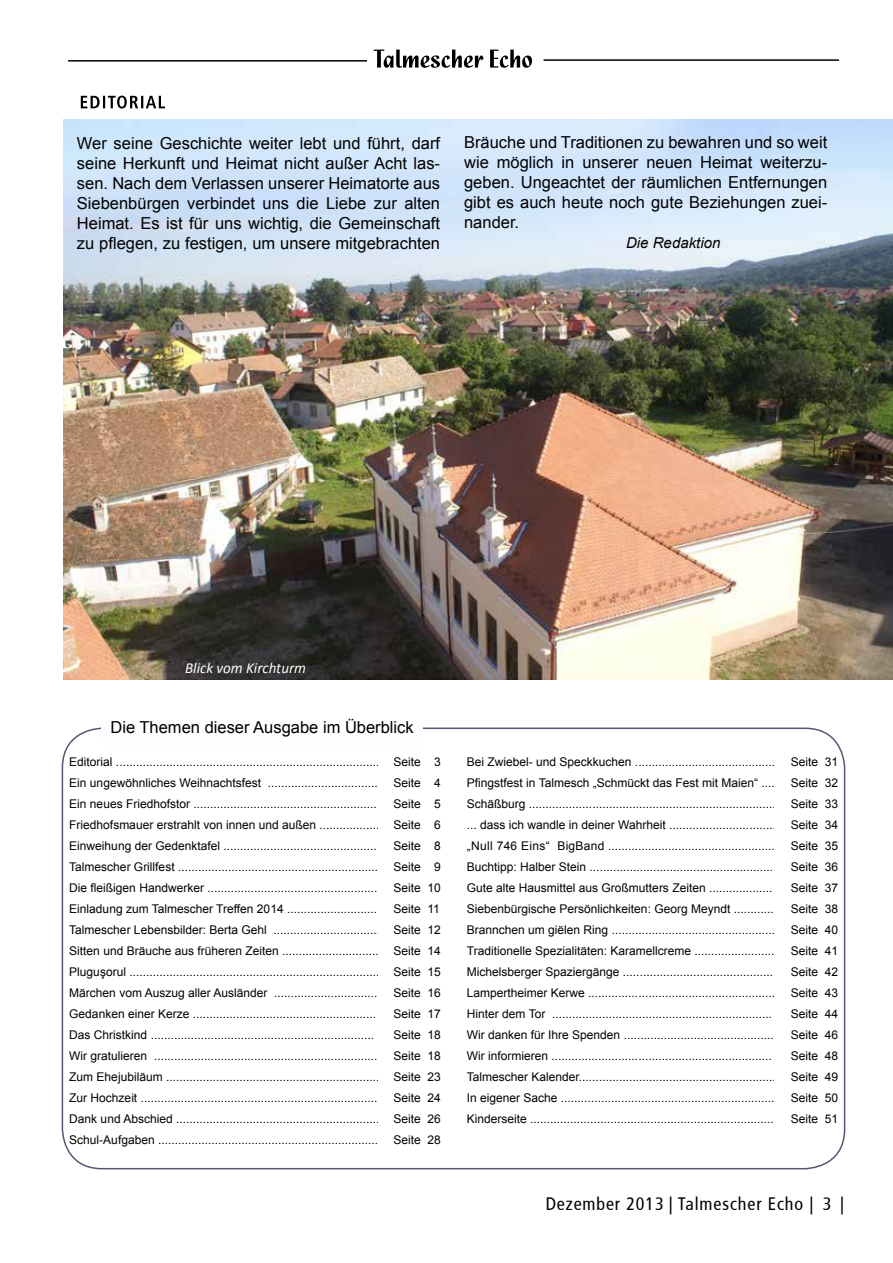
<style>
.page{position:relative;width:893px;height:1263px;background:#fff}
.page>*{position:absolute;margin:0;border:0;box-sizing:border-box;transform-origin:0 0}
.t1{font:condensed 18px "Frutiger";letter-spacing:.05em;color:#000}
.t2{font:16.5px/20px "Arial";color:#000101;text-align:justify}
.t3{font:16.5px "Arial";color:#000}
.t4{font:italic 15.3px "Calibri";color:#fff}
.t5{font:italic 15px "Arial";color:#000101}
.t6{font:12px/21px "Arial";color:#000101;text-align:justify}
.t7{font:12px/21px "Arial";color:#000;text-align:justify}
.t8{font:12px "Arial";letter-spacing:.025em;color:#000101}
.s1{color:#000}
.s2{color:#050509}
</style>
<div class="page">
<hr style="left:68px;top:60px;width:299px;height:2px;background:#000">
<hr style="left:544px;top:59px;width:295px;height:2px;background:#000">
<svg style="left:374px;top:50px;width:158px;height:18px"></svg>
<img style="left:64px;top:119px;width:829px;height:560px">
<svg style="left:81px;top:96px;width:84px;height:13px"></svg>
<p class="t2" style="left:77px;top:134px;width:365px">Wer seine Geschichte weiter lebt und führt, darf seine Herkunft und Heimat nicht außer Acht las&shy;sen. Nach dem Verlassen unserer Heimatorte aus Siebenbürgen verbindet uns die Liebe zur alten Heimat. Es ist für uns wichtig, die Gemeinschaft zu pflegen, zu festigen, um unsere mitgebrachten</p>
<h2 class="t2" style="left:464px;top:132px;width:365px">Bräuche und Traditionen zu bewahren und so weit wie möglich in unserer neuen Heimat weiterzu&shy;geben. Ungeachtet der räumlichen Entfernungen gibt es auch heute noch gute Beziehungen zuei&shy;nander.</h2>
<p class="t5" style="left:626px;top:233px;width:96px">Die Redaktion</p>
<p class="t4" style="left:185px;top:657px;width:122px">Blick vom Kirchturm</p>
<h2 class="t3" style="left:111px;top:716px;width:305px">Die Themen dieser Ausgabe im Überblick</h2>
<p class="t7" style="left:69px;top:751px;width:373px">Editorial ............................................................................... Seite 3<br>Ein ungewöhnliches Weihnachtsfest .................................</p>
<p class="t7" style="left:393px;top:772px;width:49px">Seite 4</p>
<p class="t7" style="left:69px;top:793px;width:309px">Ein neues Friedhofstor .......................................................</p>
<p class="t7" style="left:69px;top:793px;width:373px;text-indent:324px">Seite 5<br>Friedhofsmauer erstrahlt von innen und außen .................. Seite 6<br>Einweihung der Gedenktafel ..............................................</p>
<p class="t7" style="left:393px;top:835px;width:49px">Seite 8</p>
<p class="t6" style="left:69px;top:856px;width:310px">Talmescher Grillfest .....................................................<span class="s1">.......</span></p>
<p class="t7" style="left:393px;top:856px;width:49px">Seite 9</p>
<p class="t7" style="left:69px;top:877px;width:310px">Die fleißigen Handwerker ...................................................</p>
<p class="t7" style="left:393px;top:877px;width:49px">Seite 10</p>
<p class="t7" style="left:69px;top:898px;width:309px">Einladung zum Talmescher Treffen 2014 ...........................</p>
<p class="t7" style="left:69px;top:898px;width:373px;text-indent:324px">Seite 11<br>Talmescher Lebensbilder: Berta Gehl ................................ Seite 12<br>Sitten und Bräuche aus früheren Zeiten ............................. Seite 14<br>Pluguşorul ........................................................................... Seite 15<br>Märchen vom Auszug aller Ausländer ...............................</p>
<p class="t7" style="left:393px;top:982px;width:49px">Seite 16</p>
<p class="t7" style="left:69px;top:1003px;width:308px">Gedanken einer Kerze .......................................................</p>
<p class="t7" style="left:393px;top:1003px;width:49px">Seite 17</p>
<p class="t7" style="left:69px;top:1024px;width:306px">Das Christkind ...................................................................</p>
<p class="t7" style="left:393px;top:1024px;width:49px">Seite 18</p>
<p class="t7" style="left:69px;top:1045px;width:310px">Wir gratulieren ...................................................................</p>
<p class="t7" style="left:69px;top:1045px;width:373px;text-align:right">Seite 18<br>Zum Ehejubiläum ................................................................ Seite 23</p>
<p class="t6" style="left:69px;top:1087px;width:373px">Zur Hochzeit ........................................................................ Seite 24</p>
<p class="t7" style="left:69px;top:1108px;width:373px">Dank und Abschied ............................................................. Seite 26</p>
<p class="t6" style="left:69px;top:1129px;width:310px">Schul-Aufgaben ..................................................................</p>
<p class="t6" style="left:393px;top:1129px;width:49px">Seite 28</p>
<p class="t6" style="left:467px;top:751px;width:373px;text-indent:324px">Seite 31<br>Pfingstfest in Talmesch „Schmückt das Fest mit Maien“ ..... Seite 32<br><span class="s1">Schäßburg</span> ..........................................................................</p>
<p class="t6" style="left:467px;top:751px;width:310px">Bei Zwiebel- und Speckkuchen ..........................................</p>
<p class="t6" style="left:791px;top:793px;width:49px">Seite 33</p>
<p class="t7" style="left:467px;top:814px;width:373px">... dass ich wandle in deiner Wahrheit ................................. Seite 34</p>
<p class="t8" style="left:467px;top:838px;width:310px">„Null 746 Eins“ BigBand ..................................................</p>
<p class="t6" style="left:467px;top:835px;width:373px;text-indent:324px">Seite 35<br>Buchtipp: Halber Stein ........................................................ Seite 36<br>Gute alte Hausmittel aus Großmutters Zeiten ...................</p>
<p class="t6" style="left:791px;top:877px;width:49px">Seite 37</p>
<p class="t6" style="left:467px;top:898px;width:373px;text-indent:324px">Seite 38<br>Brannchen um gi<span class="s1">ë</span>len Ring .................................................. Seite 40<br>Traditionelle Spezialitäten: Karamellcreme ......................... Seite 41<br>Michelsberger Spaziergänge .............................................</p>
<p class="t6" style="left:467px;top:898px;width:308px">Siebenbürgische Persönlichkeiten: Georg Meyndt ............</p>
<p class="t6" style="left:467px;top:961px;width:373px;text-indent:324px">Seite 42<br>Lampertheimer Kerwe ......................................................... Seite 43<br>Hinter dem Tor ..................................................................</p>
<p class="t6" style="left:791px;top:1003px;width:49px">Seite 44</p>
<p class="t6" style="left:467px;top:1024px;width:308px">Wir danken für Ihre Spenden .............................................</p>
<p class="t6" style="left:791px;top:1024px;width:49px">Seite 46</p>
<p class="t6" style="left:467px;top:1045px;width:306px">Wir informieren ..................................................................</p>
<p class="t6" style="left:791px;top:1045px;width:49px">Seite 48</p>
<p class="t6" style="left:467px;top:1066px;width:310px">Talmescher Kalender...........................................................</p>
<p class="t6" style="left:791px;top:1066px;width:49px">Seite 49</p>
<p class="t6" style="left:467px;top:1087px;width:309px">In eigener Sache ................................................................</p>
<p class="t6" style="left:791px;top:1087px;width:49px">Seite 50</p>
<p class="t6" style="left:467px;top:1108px;width:308px">Kinderseite .........................................................................</p>
<p class="t6" style="left:791px;top:1108px;width:49px">Seite 51</p>
<h1 class="t1" style="left:546px;top:1193px;width:300px">Dezember 2013 | Talmescher Echo | <span class="s2">3</span> |</h1>
</div>
